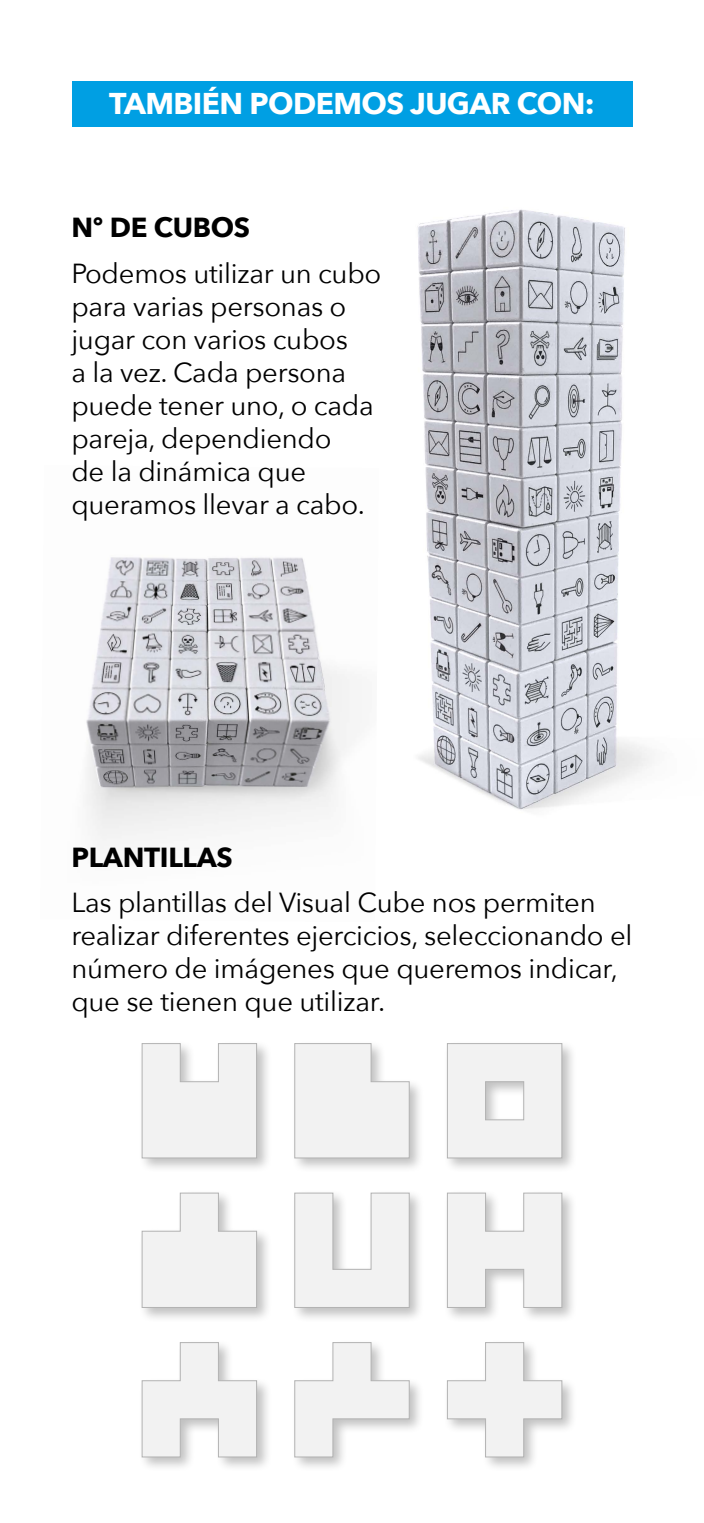
<style>
.page{position:relative;width:704px;height:1523px;background:#fff}
.page>*{position:absolute;margin:0;border:0;box-sizing:border-box;transform-origin:0 0}
.t1{font:700 30px "Avenir Next";letter-spacing:-.02em;color:#fff}
.t2{font:27.5px/33px "Avenir Next";letter-spacing:-.01em;color:#000}
.t3{font:700 27.5px "Avenir Next";letter-spacing:-.01em;color:#000}
</style>
<div class="page">
<img style="left:417px;top:209px;width:235px;height:601px">
<img style="left:86px;top:557px;width:264px;height:284px">
<div style="left:72px;top:81px;width:560px;height:45px;background:#009fe3"></div>
<div style="left:443px;top:1189px;width:134px;height:133px;background:#000;opacity:.25"></div>
<svg style="left:446px;top:1192px;width:116px;height:116px"></svg>
<div style="left:291px;top:1189px;width:133px;height:133px;background:#000;opacity:.25"></div>
<svg style="left:294px;top:1192px;width:115px;height:116px"></svg>
<div style="left:138px;top:1189px;width:134px;height:133px;background:#000;opacity:.25"></div>
<svg style="left:141px;top:1192px;width:116px;height:116px"></svg>
<div style="left:138px;top:1338px;width:134px;height:134px;background:#000;opacity:.25"></div>
<svg style="left:141px;top:1342px;width:116px;height:115px"></svg>
<div style="left:291px;top:1338px;width:133px;height:134px;background:#000;opacity:.25"></div>
<svg style="left:294px;top:1342px;width:115px;height:115px"></svg>
<div style="left:443px;top:1338px;width:134px;height:134px;background:#000;opacity:.25"></div>
<svg style="left:446px;top:1342px;width:116px;height:115px"></svg>
<div style="left:291px;top:1040px;width:133px;height:133px;background:#000;opacity:.25"></div>
<svg style="left:294px;top:1043px;width:115px;height:115px"></svg>
<div style="left:138px;top:1040px;width:134px;height:133px;background:#000;opacity:.25"></div>
<svg style="left:141px;top:1043px;width:116px;height:115px"></svg>
<div style="left:443px;top:1040px;width:134px;height:133px;background:#000;opacity:.25"></div>
<svg style="left:446px;top:1043px;width:116px;height:115px"></svg>
<p class="t1" style="left:109px;top:78px;width:487px">TAMBIÉN PODEMOS JUGAR CON:</p>
<p class="t3" style="left:71px;top:204px;width:180px">Nº DE CUBOS</p>
<p class="t2" style="left:71px;top:256px;width:311px">Podemos utilizar un cubo para varias personas o jugar con varios cubos<br>a la vez. Cada persona puede tener uno, o cada pareja, dependiendo<br>de la dinámica que queramos llevar a cabo.</p>
<p class="t3" style="left:71px;top:833px;width:163px">PLANTILLAS</p>
<p class="t2" style="left:71px;top:885px;width:562px">Las plantillas del Visual Cube nos permiten realizar diferentes ejercicios, seleccionando el número de imágenes que queremos indicar, que se tienen que utilizar.</p>
</div>
